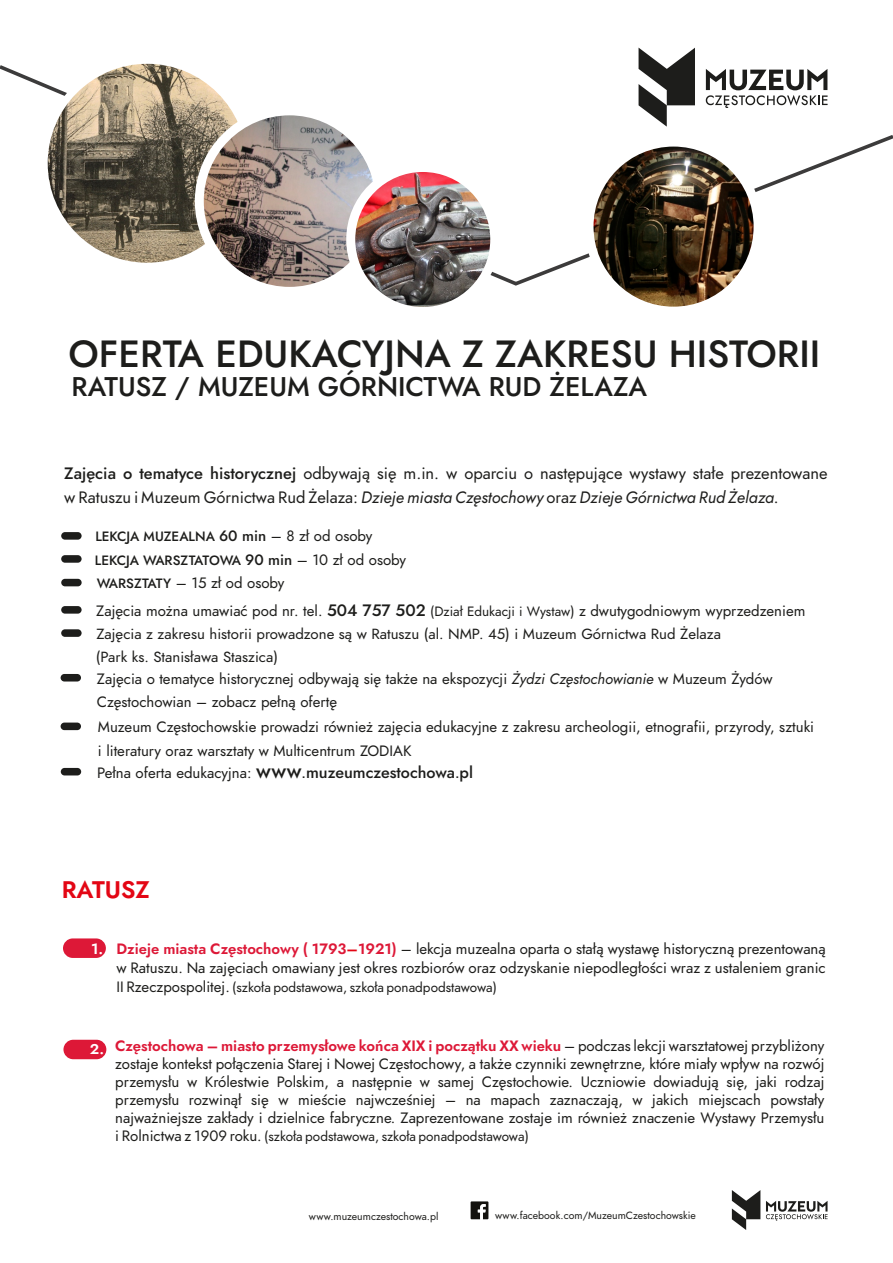
<style>
.page{position:relative;width:893px;height:1263px;background:#fff}
.page>*{position:absolute;margin:0;border:0;box-sizing:border-box;transform-origin:0 0}
.t1{font:500 37.8px "Jost";color:#1d1d1b}
.t2{font:500 27px "Jost";color:#1d1d1b}
.t3{font:24px "Jost Semi";color:#e30614}
.t4{font:16.5px/23.5px "Jost";color:#1d1d1b}
.t5{font:15px/18px "Jost";color:#1d1d1b}
.t6{font:15px "Jost Semi";color:#dd1837}
.t7{font:15px "Jost Semi";color:#fff}
.t8{font:14.7px "Jost";color:#1d1d1b}
.t9{font:14.1px "Jost Semi";color:#fff;scale:1.06 1}
.t10{font:13.5px "Jost";color:#1d1d1b}
.t11{font:500 13.5px/23.4px "Jost";color:#1d1d1b}
.t12{font:10.5px "Jost";color:#1d1d1b}
.s1{font-weight:500}
.s2{font-style:italic}
.s3{font-size:15px}
.s4{font-weight:400;font-size:15px}
.s5{font-weight:500;font-size:13.5px}
.s6{font-weight:500;font-size:16.5px}
.s7{font-size:13.5px}
.s8{font-weight:500;font-size:20.7px}
.s9{font-family:"Arial";font-size:16.2px}
.s10{font-weight:500;font-size:16.2px}
.s11{font-family:"Jost Semi";color:#dd1837}
.s12{font-family:"Jost Semi";color:#e30614}
.s13{font-family:"Jost";color:#1d1d1b}
</style>
<div class="page">
<div style="left:61px;top:579px;width:21px;height:7px;background:#1d1d1b;border-radius:4px"></div>
<div style="left:61px;top:532px;width:21px;height:8px;background:#1d1d1b;border-radius:4px"></div>
<div style="left:61px;top:606px;width:21px;height:8px;background:#1d1d1b;border-radius:4px"></div>
<div style="left:61px;top:629px;width:21px;height:8px;background:#1d1d1b;border-radius:4px"></div>
<svg style="left:0;top:62px;width:893px;height:224px"></svg>
<div style="left:63px;top:938px;width:43px;height:20px;background:#dd1837;border-radius:10px"></div>
<img style="left:44px;top:62px;width:207px;height:205px">
<div style="left:41px;top:57px;width:213px;height:213px;border:7px solid #fff;border-radius:50%"></div>
<svg style="left:471px;top:1201px;width:17px;height:18px"></svg>
<svg style="left:732px;top:1190px;width:28px;height:40px"></svg>
<svg style="left:766px;top:1201px;width:62px;height:19px"></svg>
<div style="left:61px;top:722px;width:20px;height:8px;background:#1d1d1b;border-radius:4px"></div>
<div style="left:63px;top:1040px;width:43px;height:19px;background:#dd1837;border-radius:10px"></div>
<svg style="left:639px;top:48px;width:56px;height:79px"></svg>
<svg style="left:706px;top:69px;width:122px;height:39px"></svg>
<img style="left:202px;top:111px;width:178px;height:175px">
<div style="left:195px;top:106px;width:189px;height:190px;border:9px solid #fff;border-radius:50%"></div>
<img style="left:351px;top:169px;width:144px;height:137px">
<div style="left:346px;top:163px;width:153px;height:153px;border:9px solid #fff;border-radius:50%"></div>
<img style="left:589px;top:142px;width:169px;height:169px;border-radius:50%">
<div style="left:584px;top:138px;width:179px;height:178px;border:9px solid #fff;border-radius:50%"></div>
<div style="left:61px;top:674px;width:20px;height:7px;background:#1d1d1b;border-radius:4px"></div>
<div style="left:61px;top:768px;width:20px;height:7px;background:#1d1d1b;border-radius:4px"></div>
<div style="left:61px;top:555px;width:21px;height:8px;background:#1d1d1b;border-radius:4px"></div>
<h1 class="t1" style="left:68px;top:336px;width:753px">OFERTA EDUKACYJNA Z ZAKRESU HISTORII</h1>
<h2 class="t2" style="left:72px;top:373px;width:577px">RATUSZ / MUZEUM GÓRNICTWA RUD ŻELAZA</h2>
<p class="t4" style="left:64px;top:463px;width:765px"><span class="s1">Zajęcia o tematyce historycznej</span> odbywają się m.in. w oparciu o następujące wystawy stałe prezentowane w Ratuszu i Muzeum Górnictwa Rud Żelaza: <span class="s2">Dzieje miasta Częstochowy</span> oraz <span class="s2">Dzieje Górnictwa Rud Żelaza.</span></p>
<p class="t11" style="left:95px;top:526px;width:313px">LEKCJA MUZEALNA <span class="s3">60 min</span> <span class="s4">– 8 zł od osoby<br></span>LEKCJA WARSZTATOWA <span class="s3">90 min</span> <span class="s4">– 10 zł od osoby</span></p>
<p class="t5" style="left:96px;top:570px;width:711px;line-height:27.6px"><span class="s5">WARSZTATY</span> – 15 zł od osoby<br>Zajęcia można umawiać pod nr. tel. <span class="s6">504 757 502</span> <span class="s7">(Dział Edukacji i Wystaw)</span> z dwutygodniowym wyprzedzeniem</p>
<p class="t8" style="left:96px;top:626px;width:626px">Zajęcia z zakresu historii prowadzone są w Ratuszu (al. NMP. 45) i Muzeum Górnictwa Rud Żelaza</p>
<p class="t8" style="left:96px;top:649px;width:184px">(Park ks. Stanisława Staszica)</p>
<p class="t5" style="left:97px;top:668px;width:677px;line-height:23.4px">Zajęcia o tematyce historycznej odbywają się także na ekspozycji <span class="s2">Żydzi Częstochowianie</span> w Muzeum Żydów<br>Częstochowian – zobacz pełną ofertę</p>
<p class="t5" style="left:98px;top:716px;width:718px;line-height:23.4px">Muzeum Częstochowskie prowadzi również zajęcia edukacyjne z zakresu archeologii, etnografii, przyrody, sztuki i literatury oraz warsztaty w Multicentrum ZODIAK</p>
<p class="t5" style="left:97px;top:764px;width:378px">Pełna oferta edukacyjna: <span class="s8">www</span><span class="s9">.</span><span class="s10">muzeumczestochowa</span><span class="s9">.</span><span class="s10">pl</span></p>
<h3 class="t3" style="left:62px;top:878px;width:90px">RATUSZ</h3>
<p class="t7" style="left:91px;top:941px;width:14px">1.</p>
<p class="t5" style="left:116px;top:940px;width:711px;line-height:18.8px"><span class="s11">Dzieje miasta Częstochowy ( 1793</span><span class="s12">–</span><span class="s11">1921)</span> – lekcja muzealna oparta o stałą wystawę historyczną prezentowaną w Ratuszu. Na zajęciach omawiany jest okres rozbiorów oraz odzyskanie niepodległości wraz z ustaleniem granic</p>
<p class="t10" style="left:116px;top:980px;width:382px"><span class="s3">II Rzeczpospolitej.</span> (szkoła podstawowa, szkoła ponadpodstawowa)</p>
<p class="t9" style="left:90px;top:1043px;width:15px">2.</p>
<p class="t6" style="left:115px;top:1039px;width:711px">Częstochowa – miasto przemysłowe końca XIX i początku XX wieku <span class="s13">– podczas lekcji warsztatowej przybliżony</span></p>
<p class="t5" style="left:115px;top:1056px;width:711px;text-align:justify">zostaje kontekst połączenia Starej i Nowej Częstochowy, a także czynniki zewnętrzne, które miały wpływ na rozwój przemysłu w Królestwie Polskim, a następnie w samej Częstochowie. Uczniowie dowiadują się, jaki rodzaj przemysłu rozwinął się w mieście najwcześniej – na mapach zaznaczają, w jakich miejscach powstały najważniejsze zakłady i dzielnice fabryczne. Zaprezentowane zostaje im również znaczenie Wystawy Przemysłu</p>
<p class="t10" style="left:115px;top:1130px;width:415px"><span class="s3">i Rolnictwa z 1909 roku.</span> (szkoła podstawowa, szkoła ponadpodstawowa)</p>
<p class="t12" style="left:309px;top:1211px;width:131px">www.muzeumczestochowa.pl</p>
<p class="t12" style="left:495px;top:1210px;width:202px">www.facebook.com/MuzeumCzestochowskie</p>
</div>
